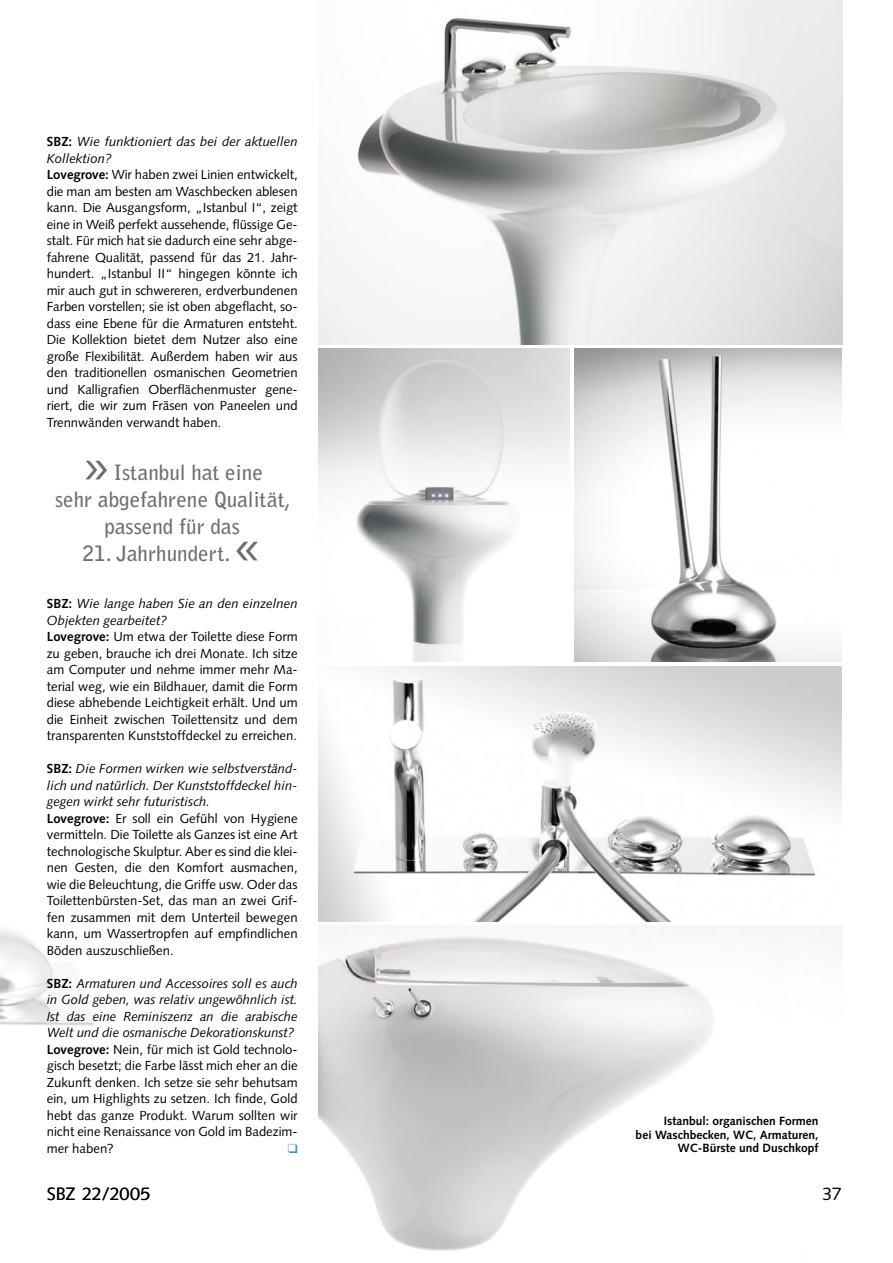
<style>
.page{position:relative;width:893px;height:1263px;background:#fff}
.page>*{position:absolute;margin:0;border:0;box-sizing:border-box;transform-origin:0 0}
.SBZ_05-Grundtext{font:300 60px "Bell Gothic Std";color:#6f6f6f}
.SBZ_05-Grundtext-2{font:700 21px "Bell Gothic Std";color:#6f6f6f}
.t1{font:18px "Syntax LT Std";letter-spacing:-.005em;color:#000}
.SBZ_05-Grundtext-3{font:13.2px/16.5px "Syntax LT Std";color:#000;text-align:justify}
.SBZ_05-Grundtext-4{font:italic 13.2px/16.5px "Syntax LT Std";color:#000}
.SBZ_12-Bildunterschrift{font:700 12px/13.5px "Syntax LT Std";color:#000;text-align:right}
.s1{font-weight:700;font-style:normal}
.s2{font-weight:700}
</style>
<div class="page">
<img style="left:0;top:930px;width:94px;height:96px">
<img style="left:319px;top:0;width:523px;height:344px">
<img style="left:319px;top:348px;width:251px;height:314px">
<img style="left:319px;top:926px;width:394px;height:325px">
<img style="left:574px;top:348px;width:268px;height:314px">
<img style="left:319px;top:666px;width:522px;height:255px">
<p class="SBZ_05-Grundtext-4" style="left:47px;top:133px;width:252px"><span class="s1">SBZ:</span> Wie funktioniert das bei der aktuellen<br>Kollektion?</p>
<p class="SBZ_05-Grundtext-3" style="left:47px;top:166px;width:252px"><span class="s2">Lovegrove:</span> Wir haben zwei Linien entwickelt, die man am besten am Waschbecken ablesen kann. Die Ausgangsform, „Istanbul I“, zeigt eine in Weiß perfekt aussehende, flüssige Ge&shy;stalt. Für mich hat sie dadurch eine sehr abge&shy;fahrene Qualität, passend für das 21. Jahr&shy;hundert. „Istanbul II“ hingegen könnte ich mir auch gut in schwereren, erdverbundenen Farben vorstellen; sie ist oben abgeflacht, so&shy;dass eine Ebene für die Armaturen entsteht.<br>Die Kollektion bietet dem Nutzer also eine große Flexibilität. Außerdem haben wir aus den traditionellen osmanischen Geometrien und Kalligrafien Oberflächenmuster gene&shy;riert, die wir zum Fräsen von Paneelen und Trennwänden verwandt haben.</p>
<p class="SBZ_05-Grundtext" style="left:81px;top:432px;width:31px">»</p>
<p class="SBZ_05-Grundtext-2" style="left:114px;top:459px;width:151px">Istanbul hat eine</p>
<p class="SBZ_05-Grundtext-2" style="left:55px;top:486px;width:237px">sehr abgefahrene Qualität,</p>
<p class="SBZ_05-Grundtext-2" style="left:105px;top:513px;width:137px">passend für das</p>
<p class="SBZ_05-Grundtext-2" style="left:82px;top:540px;width:149px">21. Jahrhundert.</p>
<p class="SBZ_05-Grundtext" style="left:232px;top:513px;width:31px">«</p>
<p class="SBZ_05-Grundtext-4" style="left:47px;top:595px;width:252px"><span class="s1">SBZ:</span> Wie lange haben Sie an den einzelnen<br>Objekten gearbeitet?</p>
<p class="SBZ_05-Grundtext-3" style="left:47px;top:628px;width:252px"><span class="s2">Lovegrove:</span> Um etwa der Toilette diese Form zu geben, brauche ich drei Monate. Ich sitze am Computer und nehme immer mehr Ma&shy;terial weg, wie ein Bildhauer, damit die Form diese abhebende Leichtigkeit erhält. Und um die Einheit zwischen Toilettensitz und dem transparenten Kunststoffdeckel zu erreichen.</p>
<p class="SBZ_05-Grundtext-4" style="left:47px;top:760px;width:252px;text-align:justify"><span class="s1">SBZ:</span> Die Formen wirken wie selbstverständ&shy;lich und natürlich. Der Kunststoffdeckel hin&shy;gegen wirkt sehr futuristisch.</p>
<p class="SBZ_05-Grundtext-3" style="left:47px;top:810px;width:252px"><span class="s2">Lovegrove:</span> Er soll ein Gefühl von Hygiene vermitteln. Die Toilette als Ganzes ist eine Art technologische Skulptur. Aber es sind die klei&shy;nen Gesten, die den Komfort ausmachen, wie die Beleuchtung, die Griffe usw. Oder das Toilettenbürsten-Set, das man an zwei Grif&shy;fen zusammen mit dem Unterteil bewegen kann, um Wassertropfen auf empfindlichen Böden auszuschließen.</p>
<p class="SBZ_05-Grundtext-4" style="left:47px;top:975px;width:252px;text-align:justify"><span class="s1">SBZ:</span> Armaturen und Accessoires soll es auch in Gold geben, was relativ ungewöhnlich ist.<br>Ist das eine Reminiszenz an die arabische Welt und die osmanische Dekorationskunst?</p>
<p class="SBZ_05-Grundtext-3" style="left:47px;top:1041px;width:252px"><span class="s2">Lovegrove:</span> Nein, für mich ist Gold technolo&shy;gisch besetzt; die Farbe lässt mich eher an die Zukunft denken. Ich setze sie sehr behutsam ein, um Highlights zu setzen. Ich finde, Gold hebt das ganze Produkt. Warum sollten wir nicht eine Renaissance von Gold im Badezim&shy;mer haben?</p>
<p class="SBZ_12-Bildunterschrift" style="left:636px;top:1115px;width:184px">Istanbul: organischen Formen<br>bei Waschbecken, WC, Armaturen,<br>WC-Bürste und Duschkopf</p>
<p class="t1" style="left:47px;top:1183px;width:105px">SBZ 22/2005</p>
<p class="t1" style="left:822px;top:1183px;width:21px">37</p>
</div>
